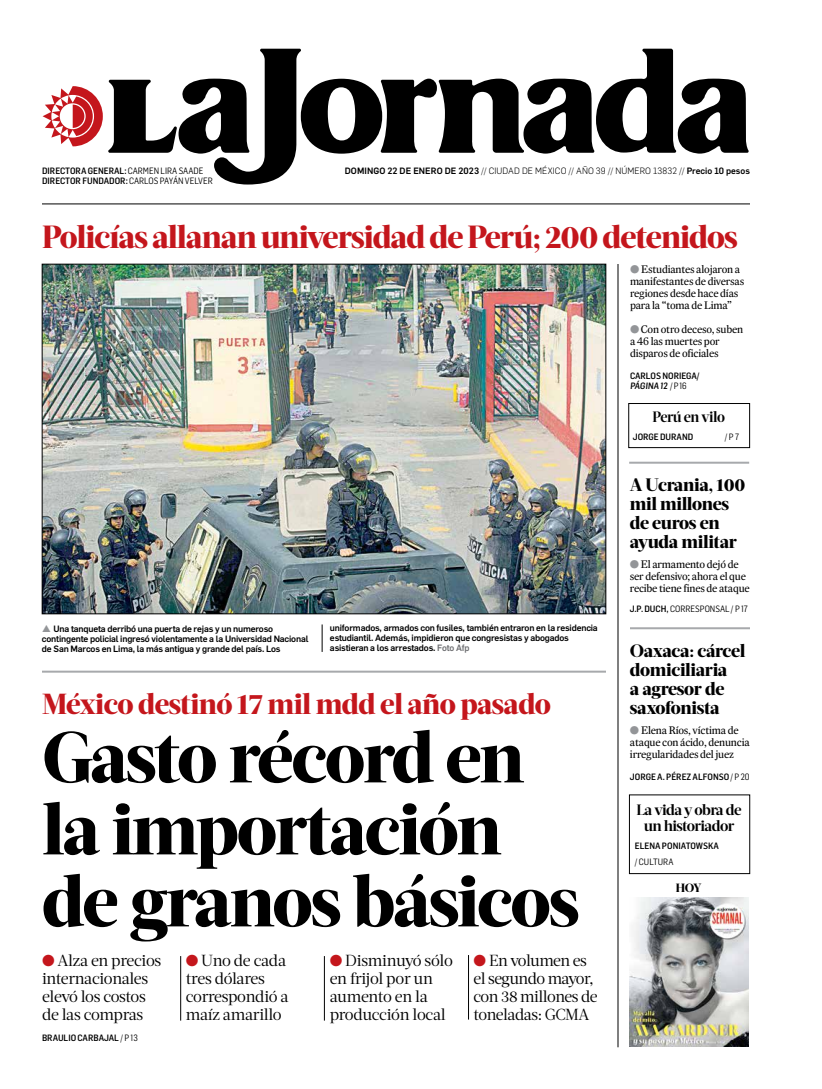
<style>
.page{position:relative;width:822px;height:1089px;background:#fff}
.page>*{position:absolute;margin:0;border:0;box-sizing:border-box;transform-origin:0 0}
.t1{font:800 72px/72px "Acta Headline";letter-spacing:-.03em;color:#000}
.t2{font:800 32px "Acta Headline";letter-spacing:-.03em;color:#c4161c}
.t3{font:800 29px "Acta Headline";letter-spacing:-.02em;color:#c4161c}
.t4{font:800 18px/19px "Acta Headline";letter-spacing:-.02em;color:#000}
.t5{font:16px/18px "Acta Deck";letter-spacing:-.025em;color:#000}
.t6{font:700 15px/16px "Acta Headline";letter-spacing:-.04em;color:#000;text-align:center}
.t7{font:700 15px "Acta Headline";letter-spacing:-.04em;color:#000;scale:.95 1}
.t8{font:800 12px "Acta Headline";color:#000}
.t9{font:11px/12px "Expresso Tx";letter-spacing:-.02em;color:#000}
.t10{font:500 9px/10px "Flama";letter-spacing:-.02em;color:#000}
.t11{font:500 9px/10px "Flama Semicond";color:#000}
.t12{font:300 9px "Flama";letter-spacing:.015em;color:#000}
.t13{font:9px "Flama Semicond";color:#000}
.s1{font-weight:400}
.s2{font-weight:500}
.s3{color:#939598}
.s4{color:#6d6e71}
.s5{color:#c4161c}
</style>
<div class="page">
<svg style="left:43px;top:49px;width:706px;height:136px"></svg>
<hr style="left:42px;top:204px;width:708px;height:1px;background:#000">
<hr style="left:629px;top:462px;width:120px;height:2px;background:#a7a9ac">
<hr style="left:630px;top:627px;width:120px;height:2px;background:#a7a9ac">
<div style="left:629px;top:795px;width:121px;height:79px;border:1px solid #000"></div>
<img style="left:629px;top:898px;width:120px;height:149px">
<hr style="left:618px;top:264px;width:1px;height:783px;background:#000">
<hr style="left:181px;top:956px;width:1px;height:65px;background:#000">
<hr style="left:324px;top:956px;width:1px;height:65px;background:#000">
<hr style="left:468px;top:955px;width:1px;height:65px;background:#000">
<hr style="left:42px;top:671px;width:564px;height:2px;background:#a7a9ac">
<img style="left:44px;top:266px;width:560px;height:346px">
<svg style="left:322px;top:624px;width:1px;height:28px"></svg>
<div style="left:629px;top:403px;width:121px;height:45px;border:1px solid #000"></div>
<p class="t11" style="left:42px;top:166px;width:163px">DIRECTORA GENERAL: <span class="s1">CARMEN LIRA SAADE</span></p>
<p class="t12" style="left:345px;top:164px;width:407px"><span class="s2">Domingo 22 de enero de 2023</span> // CIUDAD DE MÉXICO // AÑO 39 // NÚM ERO 13832 // <span class="s2">Precio 10 pesos</span></p>
<p class="t11" style="left:42px;top:176px;width:172px">DIRECTOR FUNDADOR: <span class="s1">CARLOS PAYÁN VELVER</span></p>
<h2 class="t2" style="left:42px;top:218px;width:697px">Policías allanan universidad de Perú; 200 detenidos</h2>
<p class="t9" style="left:630px;top:263px;width:116px"><span class="s3">●</span> Estudiantes alojaron a manifestantes de diversas regiones desde hace días para la “toma de Lima”</p>
<p class="t9" style="left:630px;top:323px;width:115px"><span class="s3">●</span> Con otro deceso, suben a 46 las muertes por disparos de oficiales</p>
<p class="t11" style="left:630px;top:370px;width:71px">CARLOS NORIEGA/<br>PÁGINA 12 <span class="s1">/ P 16</span></p>
<h3 class="t7" style="left:653px;top:408px;width:78px">Perú en vilo</h3>
<p class="t11" style="left:633px;top:431px;width:61px">JORGE DURAND</p>
<p class="t13" style="left:725px;top:431px;width:16px">/ P 7</p>
<p class="t10" style="left:42px;top:623px;width:268px"><span class="s3">▲</span> Una tanqueta derribó una puerta de rejas y un numeroso contingente policial ingresó violentamente a la Universidad Nacional de San Marcos en Lima, la más antigua y grande del país. Los</p>
<p class="t10" style="left:330px;top:623px;width:269px">uniformados, armados con fusiles, también entraron en la residencia estudiantil. Además, impidieron que congresistas y abogados asistieran a los arrestados. <span class="s4">Foto Afp</span></p>
<h3 class="t3" style="left:42px;top:687px;width:511px">México destinó 17 mil mdd el año pasado</h3>
<h1 class="t1" style="left:42px;top:722px;width:539px">Gasto récord en la importación de granos básicos</h1>
<h3 class="t5" style="left:42px;top:952px;width:121px"><span class="s5">●</span> Alza en precios internacionales elevó los costos de las compras</h3>
<h3 class="t5" style="left:186px;top:952px;width:104px"><span class="s5">●</span> Uno de cada tres dólares correspondió a maíz amarillo</h3>
<h3 class="t5" style="left:330px;top:952px;width:125px"><span class="s5">●</span> Disminuyó sólo en frijol por un aumento en la producción local</h3>
<h3 class="t5" style="left:474px;top:952px;width:126px"><span class="s5">●</span> En volumen es el segundo mayor, con 38 millones de toneladas: GCMA</h3>
<p class="t11" style="left:42px;top:1033px;width:97px">BRAULIO CARBAJAL <span class="s1">/ P 13</span></p>
<h3 class="t4" style="left:630px;top:475px;width:117px">A Ucrania, 100 mil millones de euros en ayuda militar</h3>
<p class="t9" style="left:630px;top:558px;width:122px"><span class="s3">●</span> El armamento dejó de ser defensivo; ahora el que recibe tiene fines de ataque</p>
<p class="t13" style="left:630px;top:603px;width:120px"><span class="s2">J.P. DUCH,</span> CORRESPONSAL / P 17</p>
<h3 class="t4" style="left:630px;top:641px;width:117px">Oaxaca: cárcel domiciliaria<br>a agresor de saxofonista</h3>
<p class="t9" style="left:630px;top:724px;width:121px"><span class="s3">●</span> Elena Ríos, víctima de ataque con ácido, denuncia irregularidades del juez</p>
<p class="t11" style="left:630px;top:771px;width:121px">JORGE A. PÉREZ ALFONSO <span class="s1">/ P 20</span></p>
<h3 class="t6" style="left:636px;top:802px;width:107px">La vida y obra de un historiador</h3>
<p class="t11" style="left:635px;top:841px;width:86px">ELENA PONIATOWSKA</p>
<h3 class="t8" style="left:676px;top:881px;width:27px">HOY</h3>
<p class="t13" style="left:635px;top:856px;width:34px">/ CULTURA</p>
</div>
